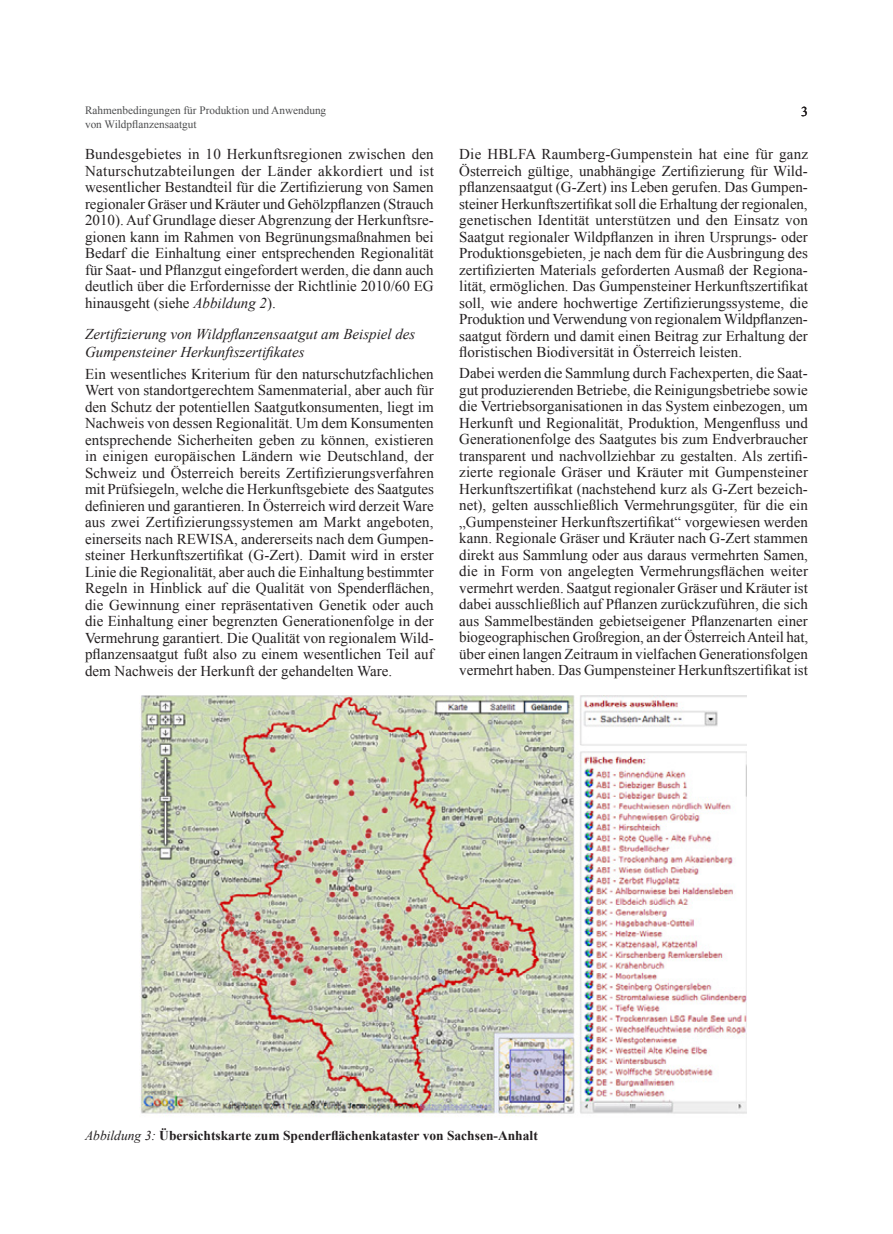
<style>
.page{position:relative;width:893px;height:1234px;background:#fff}
.page>*{position:absolute;margin:0;border:0;box-sizing:border-box;transform-origin:0 0}
.Fließtext{font:15px/16.5px "Times New Roman";color:#231f20;text-align:justify}
.Zwischentitel_3{font:italic 15px/18px "Times New Roman";color:#231f20}
.Beschriftung{font:700 13.5px "Times New Roman";color:#231f20}
.t1{font:13.5px "Times New Roman";color:#231f20}
.t2{font:11.25px "Times New Roman";color:#4b4c4d}
.s1{font-style:italic}
.s2{font-weight:400;font-style:italic}
</style>
<div class="page">
<img style="left:140px;top:695px;width:606px;height:422px">
<p class="t2" style="left:85px;top:103px;width:243px">Rahmenbedingungen für Produktion und Anwendung</p>
<p class="t1" style="left:801px;top:102px;width:8px">3</p>
<p class="t2" style="left:85px;top:116px;width:113px">von Wildpflanzensaatgut</p>
<p class="Fließtext" style="left:85px;top:146px;width:350px">Bundesgebietes in 10 Herkunftsregionen zwischen den Naturschutzabteilungen der Länder akkordiert und ist wesentlicher Bestandteil für die Zertifizierung von Samen regionaler Gräser und Kräuter und Gehölzpflanzen (Strauch 2010). Auf Grundlage dieser Abgrenzung der Herkunftsre&shy;gionen kann im Rahmen von Begrünungsmaßnahmen bei Bedarf die Einhaltung einer entsprechenden Regionalität für Saat- und Pflanzgut eingefordert werden, die dann auch deutlich über die Erfordernisse der Richtlinie 2010/60 EG hinausgeht (siehe <span class="s1">Abbildung 2</span>).</p>
<p class="Zwischentitel_3" style="left:85px;top:324px;width:332px">Zertifizierung von Wildpflanzensaatgut am Beispiel des<br>Gumpensteiner Herkunftszertifikates</p>
<p class="Fließtext" style="left:85px;top:365px;width:350px">Ein wesentliches Kriterium für den naturschutzfachlichen Wert von standortgerechtem Samenmaterial, aber auch für den Schutz der potentiellen Saatgutkonsumenten, liegt im Nachweis von dessen Regionalität. Um dem Konsumenten entsprechende Sicherheiten geben zu können, existieren in einigen europäischen Ländern wie Deutschland, der Schweiz und Österreich bereits Zertifizierungsverfahren mit Prüfsiegeln, welche die Herkunftsgebiete des Saatgutes definieren und garantieren. In Österreich wird derzeit Ware aus zwei Zertifizierungssystemen am Markt angeboten, einerseits nach REWISA, andererseits nach dem Gumpen&shy;steiner Herkunftszertifikat (G-Zert). Damit wird in erster Linie die Regionalität, aber auch die Einhaltung bestimmter Regeln in Hinblick auf die Qualität von Spenderflächen, die Gewinnung einer repräsentativen Genetik oder auch die Einhaltung einer begrenzten Generationenfolge in der Vermehrung garantiert. Die Qualität von regionalem Wild&shy;pflanzensaatgut fußt also zu einem wesentlichen Teil auf dem Nachweis der Herkunft der gehandelten Ware.</p>
<p class="Fließtext" style="left:459px;top:146px;width:350px">Die HBLFA Raumberg-Gumpenstein hat eine für ganz Österreich gültige, unabhängige Zertifizierung für Wild&shy;pflanzensaatgut (G-Zert) ins Leben gerufen. Das Gumpen&shy;steiner Herkunftszertifikat soll die Erhaltung der regionalen, genetischen Identität unterstützen und den Einsatz von Saatgut regionaler Wildpflanzen in ihren Ursprungs- oder Produktionsgebieten, je nach dem für die Ausbringung des zertifizierten Materials geforderten Ausmaß der Regiona&shy;lität, ermöglichen. Das Gumpensteiner Herkunftszertifikat soll, wie andere hochwertige Zertifizierungssysteme, die Produktion und Verwendung von regionalem Wildpflanzen&shy;saatgut fördern und damit einen Beitrag zur Erhaltung der floristischen Biodiversität in Österreich leisten.</p>
<p class="Fließtext" style="left:459px;top:364px;width:350px">Dabei werden die Sammlung durch Fachexperten, die Saat&shy;gut produzierenden Betriebe, die Reinigungsbetriebe sowie die Vertriebsorganisationen in das System einbezogen, um Herkunft und Regionalität, Produktion, Mengenfluss und Generationenfolge des Saatgutes bis zum Endverbraucher transparent und nachvollziehbar zu gestalten. Als zertifi&shy;zierte regionale Gräser und Kräuter mit Gumpensteiner Herkunftszertifikat (nachstehend kurz als G-Zert bezeich&shy;net), gelten ausschließlich Vermehrungsgüter, für die ein „Gumpensteiner Herkunftszertifikat“ vorgewiesen werden kann. Regionale Gräser und Kräuter nach G-Zert stammen direkt aus Sammlung oder aus daraus vermehrten Samen, die in Form von angelegten Vermehrungsflächen weiter vermehrt werden. Saatgut regionaler Gräser und Kräuter ist dabei ausschließlich auf Pflanzen zurückzuführen, die sich aus Sammelbeständen gebietseigener Pflanzenarten einer biogeographischen Großregion, an der Österreich Anteil hat, über einen langen Zeitraum in vielfachen Generationsfolgen vermehrt haben. Das Gumpensteiner Herkunftszertifikat ist</p>
<p class="Beschriftung" style="left:85px;top:1125px;width:454px"><span class="s2">Abbildung 3:</span> Übersichtskarte zum Spenderflächenkataster von Sachsen-Anhalt</p>
</div>
